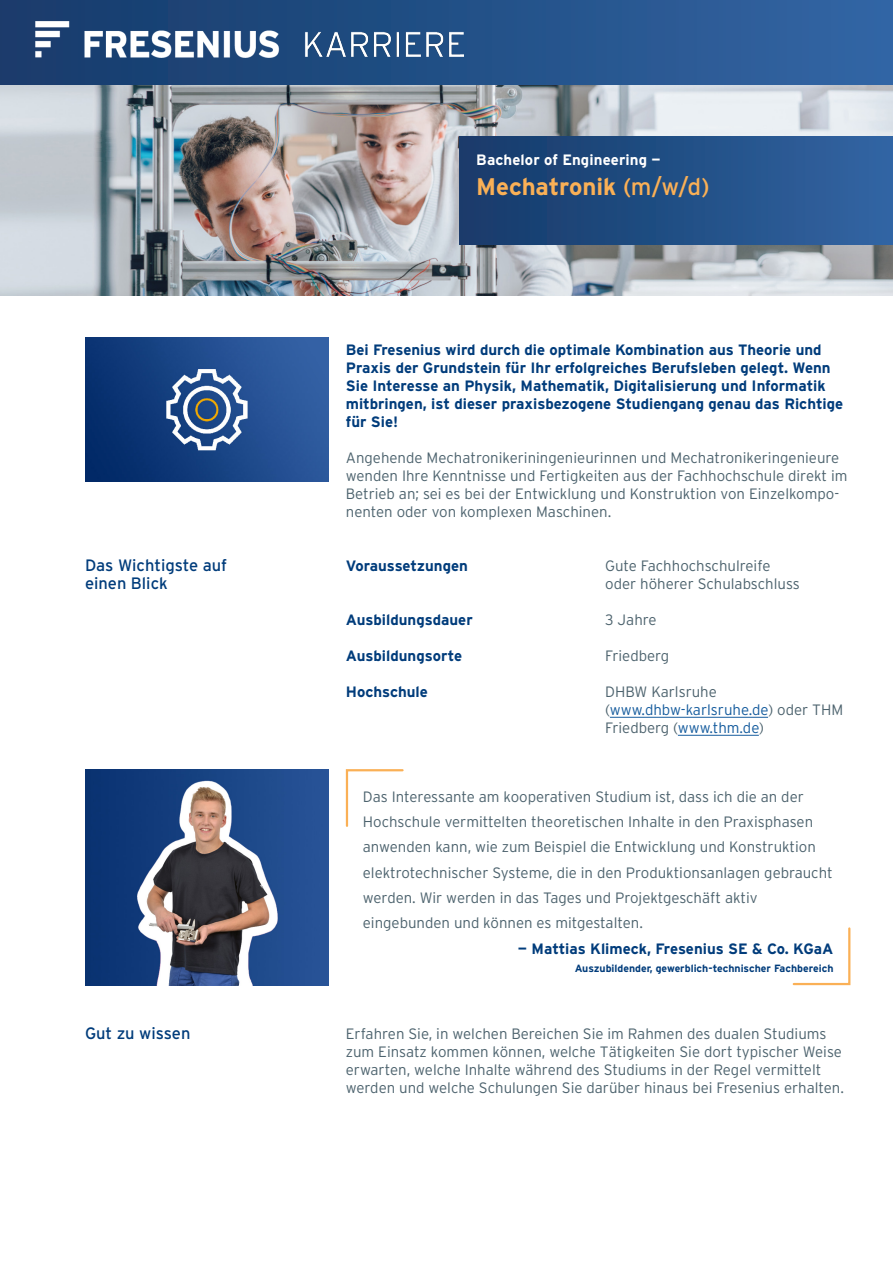
<style>
.page{position:relative;width:893px;height:1263px;background:#fff}
.page>*{position:absolute;margin:0;border:0;box-sizing:border-box;transform-origin:0 0}
.t1{font:700 24px "Interstate OT";letter-spacing:-.005em;color:#fab056}
.t2{font:16.5px/18px "Interstate OT";color:#013c7b}
.t3{font:300 15px/18px "Interstate OT";color:#4d636e}
.t4{font:700 15px/18px "Interstate OT";color:#013c7b}
.t5{font:700 15px "Interstate OT";letter-spacing:.005em;color:#fff}
.t6{font:700 10.5px "Interstate OT";color:#013c7b}
.s1{font-weight:400}
.s2{color:#175d9e}
</style>
<div class="page">
<div style="left:0;top:0;width:893px;height:85px;background:linear-gradient(to right,#153a69,#3165a3)"></div>
<img style="left:0;top:85px;width:893px;height:210px">
<img style="left:85px;top:337px;width:244px;height:144px">
<div style="left:459px;top:136px;width:434px;height:108px;background:linear-gradient(to right,#153a69,#3064a2)"></div>
<hr style="left:610px;top:717px;width:158px;height:1px;background:#175d9e">
<hr style="left:678px;top:735px;width:81px;height:1px;background:#175d9e">
<svg style="left:345px;top:769px;width:59px;height:58px"></svg>
<svg style="left:792px;top:927px;width:59px;height:59px"></svg>
<img style="left:36px;top:22px;width:427px;height:36px">
<img style="left:85px;top:769px;width:244px;height:216px">
<p class="t5" style="left:476px;top:151px;width:186px">Bachelor of Engineering —</p>
<p class="t1" style="left:476px;top:172px;width:235px">Mechatronik <span class="s1">(m/w/d)</span></p>
<p class="t2" style="left:85px;top:556px;width:144px">Das Wichtigste auf einen Blick</p>
<p class="t4" style="left:346px;top:341px;width:499px">Bei Fresenius wird durch die optimale Kombination aus Theorie und Praxis der Grundstein für Ihr erfolgreiches Berufsleben gelegt. Wenn Sie Interesse an Physik, Mathematik, Digitalisierung und Informatik mitbringen, ist dieser praxisbezogene Studiengang genau das Richtige für Sie!</p>
<p class="t3" style="left:346px;top:449px;width:503px">Angehende Mechatronikeriningenieurinnen und Mechatronikeringenieure wenden Ihre Kenntnisse und Fertigkeiten aus der Fachhochschule direkt im Betrieb an; sei es bei der Entwicklung und Konstruktion von Einzelkompo&shy;nenten oder von komplexen Maschinen.</p>
<p class="t4" style="left:346px;top:557px;width:124px">Voraussetzungen</p>
<p class="t3" style="left:605px;top:557px;width:196px">Gute Fachhochschulreife oder höherer Schulabschluss</p>
<p class="t4" style="left:346px;top:611px;width:128px">Ausbildungsdauer</p>
<p class="t3" style="left:605px;top:611px;width:53px">3 Jahre</p>
<p class="t4" style="left:346px;top:647px;width:118px">Ausbildungsorte</p>
<p class="t3" style="left:605px;top:647px;width:66px">Friedberg</p>
<p class="t4" style="left:346px;top:683px;width:84px">Hochschule</p>
<p class="t3" style="left:605px;top:683px;width:239px">DHBW Karlsruhe (<span class="s2">www.dhbw-karlsruhe.de</span>) oder THM<br>Friedberg (<span class="s2">www.thm.de</span>)</p>
<p class="t3" style="left:363px;top:784px;width:471px;line-height:25.3px">Das Interessante am kooperativen Studium ist, dass ich die an der Hochschule vermittelten theoretischen Inhalte in den Praxisphasen anwenden kann, wie zum Beispiel die Entwicklung und Konstruktion elektrotechnischer Systeme, die in den Produktionsanlagen gebraucht werden. Wir werden in das Tages und Projektgeschäft aktiv eingebunden und können es mitgestalten.</p>
<p class="t4" style="left:518px;top:939px;width:317px">— Mattias Klimeck, Fresenius SE &amp; Co. KGaA</p>
<p class="t6" style="left:575px;top:962px;width:260px">Auszubildender, gewerblich-technischer Fachbereich</p>
<p class="t2" style="left:85px;top:1024px;width:107px">Gut zu wissen</p>
<p class="t3" style="left:346px;top:1025px;width:500px">Erfahren Sie, in welchen Bereichen Sie im Rahmen des dualen Studiums zum Einsatz kommen können, welche Tätigkeiten Sie dort typischer Weise erwarten, welche Inhalte während des Studiums in der Regel vermittelt werden und welche Schulungen Sie darüber hinaus bei Fresenius erhalten.</p>
</div>
